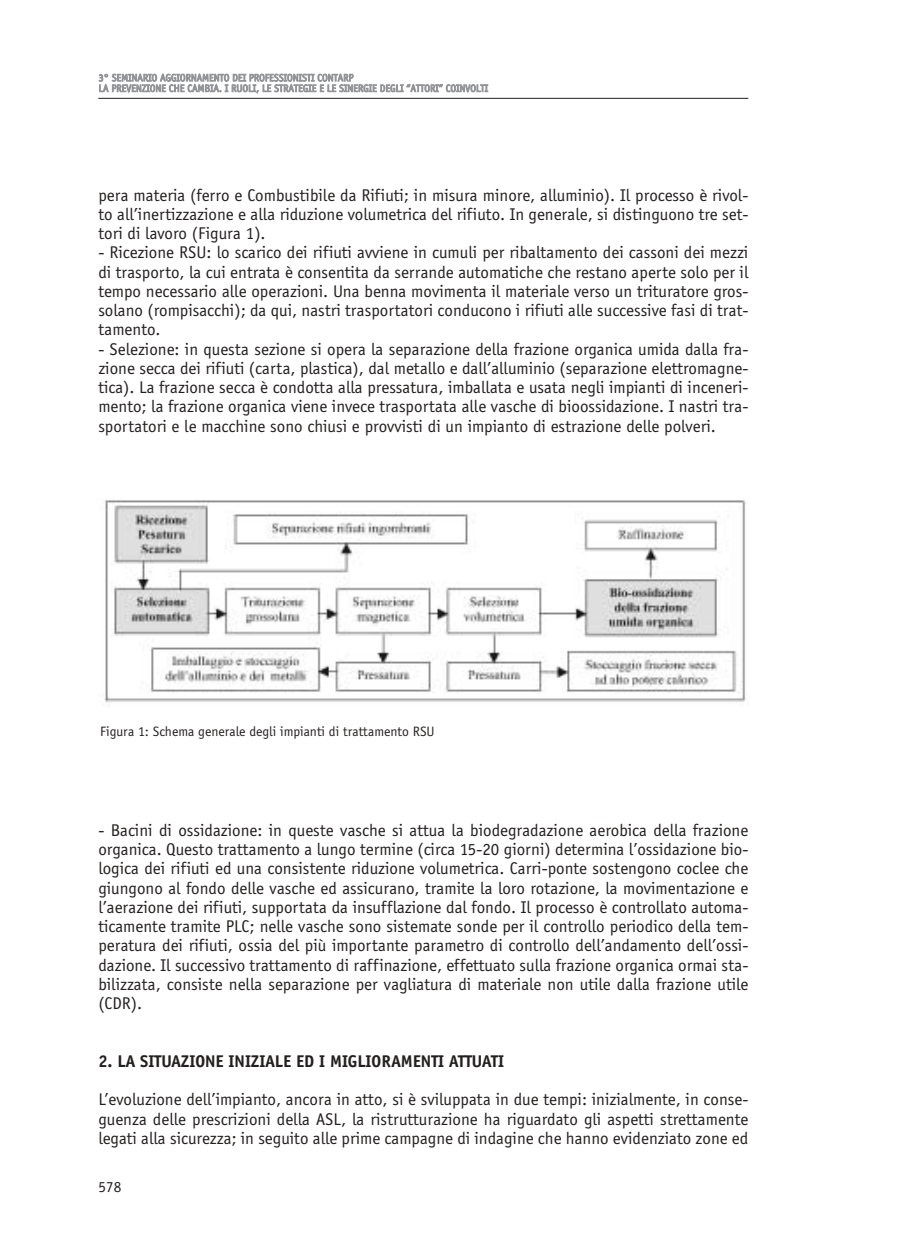
<style>
.page{position:relative;width:912px;height:1260px;background:#fff}
.page>*{position:absolute;margin:0;border:0;box-sizing:border-box;transform-origin:0 0}
.t1{font:17.5px/19.2px "Officina Sans";color:#231f1f;text-align:justify}
.t2{font:700 17.5px "Officina Sans";color:#231f1f}
.t3{font:15.75px "Officina Sans";color:#231f1f}
.t4{font:14px "Officina Sans";color:#231f1f}
.t5{font:10.5px/10.5px "Officina Sans";color:#939497}
</style>
<div class="page">
<hr style="left:98px;top:98px;width:650px;height:1px;background:#231f1f">
<img style="left:104px;top:500px;width:642px;height:207px">
<p class="t5" style="left:98px;top:73px;width:391px">3° SEMINARIO AGGIORNAMENTO DEI PROFESSIONISTI CONTARP<br>LA PREVENZIONE CHE CAMBIA. I RUOLI, LE STRATEGIE E LE SINERGIE DEGLI “ATTORI” COINVOLTI</p>
<p class="t1" style="left:98px;top:187px;width:651px">pera materia (ferro e Combustibile da Rifiuti; in misura minore, alluminio). Il processo è rivol&shy;to all’inertizzazione e alla riduzione volumetrica del rifiuto. In generale, si distinguono tre set&shy;tori di lavoro (Figura 1).</p>
<p class="t1" style="left:98px;top:244px;width:651px">- Ricezione RSU: lo scarico dei rifiuti avviene in cumuli per ribaltamento dei cassoni dei mezzi di trasporto, la cui entrata è consentita da serrande automatiche che restano aperte solo per il tempo necessario alle operazioni. Una benna movimenta il materiale verso un trituratore gros&shy;solano (rompisacchi); da qui, nastri trasportatori conducono i rifiuti alle successive fasi di trat&shy;tamento.</p>
<p class="t1" style="left:98px;top:341px;width:651px">- Selezione: in questa sezione si opera la separazione della frazione organica umida dalla fra&shy;zione secca dei rifiuti (carta, plastica), dal metallo e dall’alluminio (separazione elettromagne&shy;tica). La frazione secca è condotta alla pressatura, imballata e usata negli impianti di inceneri&shy;mento; la frazione organica viene invece trasportata alle vasche di bioossidazione. I nastri tra&shy;sportatori e le macchine sono chiusi e provvisti di un impianto di estrazione delle polveri.</p>
<p class="t4" style="left:100px;top:726px;width:336px">Figura 1: Schema generale degli impianti di trattamento RSU</p>
<p class="t1" style="left:98px;top:822px;width:651px">- Bacini di ossidazione: in queste vasche si attua la biodegradazione aerobica della frazione organica. Questo trattamento a lungo termine (circa 15-20 giorni) determina l’ossidazione bio&shy;logica dei rifiuti ed una consistente riduzione volumetrica. Carri-ponte sostengono coclee che giungono al fondo delle vasche ed assicurano, tramite la loro rotazione, la movimentazione e l’aerazione dei rifiuti, supportata da insufflazione dal fondo. Il processo è controllato automa&shy;ticamente tramite PLC; nelle vasche sono sistemate sonde per il controllo periodico della tem&shy;peratura dei rifiuti, ossia del più importante parametro di controllo dell’andamento dell’ossi&shy;dazione. Il successivo trattamento di raffinazione, effettuato sulla frazione organica ormai sta&shy;bilizzata, consiste nella separazione per vagliatura di materiale non utile dalla frazione utile (CDR).</p>
<p class="t2" style="left:98px;top:1054px;width:407px">2. LA SITUAZIONE INIZIALE ED I MIGLIORAMENTI ATTUATI</p>
<p class="t1" style="left:98px;top:1091px;width:651px">L’evoluzione dell’impianto, ancora in atto, si è sviluppata in due tempi: inizialmente, in conse&shy;guenza delle prescrizioni della ASL, la ristrutturazione ha riguardato gli aspetti strettamente legati alla sicurezza; in seguito alle prime campagne di indagine che hanno evidenziato zone ed</p>
<p class="t3" style="left:98px;top:1180px;width:24px">578</p>
</div>
